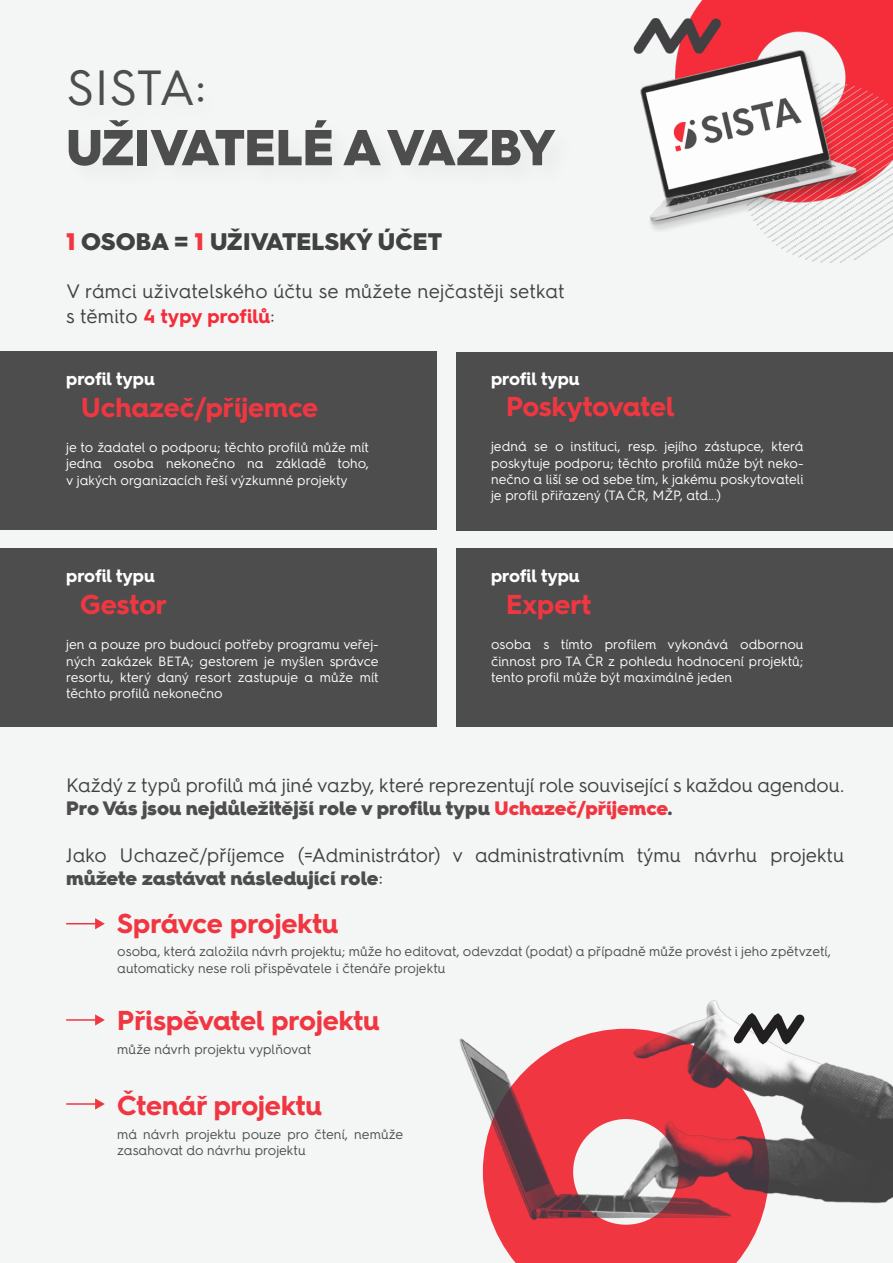
<style>
.page{position:relative;width:893px;height:1263px;background:#f4f5f5}
.page>*{position:absolute;margin:0;border:0;box-sizing:border-box;transform-origin:0 0}
.t1{font:900 50.55px "Hurme Geometric Sans 4";color:#4d4d4d}
.t2{font:49.5px "Hurme Geometric Sans 4";letter-spacing:-.015em;color:#4d4d4d}
.t3{font:700 27.45px "Hurme Geometric Sans 4";color:#f03741}
.t4{font:900 24px "Hurme Geometric Sans 4";letter-spacing:.01em;color:#414042}
.t5{font:19.5px/23.4px "Hurme Geometric Sans 4";color:#414042}
.t6{font:700 17.85px "Hurme Geometric Sans 4";color:#fff}
.t7{font:13.5px/16.2px "Hurme Geometric Sans 4";color:#fff;text-align:justify}
.t8{font:13.5px/16.2px "Hurme Geometric Sans 4";color:#4d4d4d}
.s1{color:#f03741}
.s2{font-weight:700;color:#f52c39}
.s3{font-weight:900;color:#4d4d4d}
.s4{font-weight:900;color:#f03741}
</style>
<div class="page">
<div style="left:0;top:351px;width:436px;height:179px;background:#4d4d4d"></div>
<div style="left:456px;top:352px;width:437px;height:178px;background:#4d4d4d"></div>
<div style="left:0;top:548px;width:436px;height:179px;background:#4d4d4d"></div>
<div style="left:456px;top:548px;width:437px;height:179px;background:#4d4d4d"></div>
<img style="left:459px;top:1001px;width:434px;height:203px">
<svg style="left:483px;top:1029px;width:286px;height:234px;fill:#f03741"></svg>
<svg style="left:726px;top:1001px;width:86px;height:67px"></svg>
<img style="left:633px;top:0;width:260px;height:262px">
<hr style="left:66px;top:923px;width:31px;height:1px;background:#f03741">
<svg style="left:95px;top:918px;width:10px;height:11px"></svg>
<hr style="left:66px;top:1019px;width:31px;height:2px;background:#f03741">
<svg style="left:95px;top:1014px;width:10px;height:11px"></svg>
<hr style="left:66px;top:1103px;width:31px;height:2px;background:#f03741">
<svg style="left:95px;top:1098px;width:10px;height:11px"></svg>
<h2 class="t2" style="left:66px;top:52px;width:141px">SISTA:</h2>
<h1 class="t1" style="left:66px;top:112px;width:491px">UŽIVATELÉ A VAZBY</h1>
<h3 class="t4" style="left:66px;top:225px;width:377px"><span class="s1">1</span> OSOBA = <span class="s1">1</span> UŽIVATELSKÝ ÚČET</h3>
<h3 class="t5" style="left:66px;top:278px;width:500px;line-height:25.5px">V rámci uživatelského účtu se můžete nejčastěji setkat s těmito <span class="s2">4 typy profilů</span>:</h3>
<h3 class="t6" style="left:66px;top:366px;width:90px">profil typu</h3>
<h3 class="t3" style="left:81px;top:388px;width:239px">Uchazeč/příjemce</h3>
<p class="t7" style="left:66px;top:439px;width:304px">je to žadatel o podporu; těchto profilů může mít jedna osoba nekonečno na základě toho, v jakých organizacích řeší výzkumné projekty</p>
<h3 class="t6" style="left:66px;top:564px;width:90px">profil typu</h3>
<h3 class="t3" style="left:80px;top:585px;width:88px">Gestor</h3>
<p class="t7" style="left:66px;top:636px;width:314px">jen a pouze pro budoucí potřeby programu veřej&shy;ných zakázek BETA; gestorem je myšlen správce resortu, který daný resort zastupuje a může mít těchto profilů nekonečno</p>
<h3 class="t6" style="left:491px;top:366px;width:90px">profil typu</h3>
<h3 class="t3" style="left:506px;top:387px;width:170px">Poskytovatel</h3>
<p class="t7" style="left:491px;top:438px;width:314px">jedná se o instituci, resp. jejího zástupce, která poskytuje podporu; těchto profilů může být neko&shy;nečno a liší se od sebe tím, k jakému poskytovateli je profil přiřazený (TA ČR, MŽP, atd...)</p>
<h3 class="t6" style="left:491px;top:564px;width:90px">profil typu</h3>
<h3 class="t3" style="left:506px;top:585px;width:87px">Expert</h3>
<p class="t7" style="left:491px;top:636px;width:314px">osoba s tímto profilem vykonává odbornou činnost pro TA ČR z pohledu hodnocení projektů; tento profil může být maximálně jeden</p>
<h3 class="t5" style="left:66px;top:773px;width:779px">Každý z typů profilů má jiné vazby, které reprezentují role související s každou agendou.<br><span class="s3">Pro Vás jsou nejdůležitější role v profilu typu</span> <span class="s4">Uchazeč/příjemce</span><span class="s3">.</span></h3>
<h3 class="t5" style="left:66px;top:843px;width:779px">Jako Uchazeč/příjemce (=Administrátor) v administrativním týmu návrhu projektu <span class="s3">můžete zastávat následující role</span>:</h3>
<h3 class="t3" style="left:117px;top:904px;width:223px">Správce projektu</h3>
<p class="t8" style="left:117px;top:943px;width:715px">osoba, která založila návrh projektu; může ho editovat, odevzdat (podat) a případně může provést i jeho zpětvzetí, automaticky nese roli přispěvatele i čtenáře projektu</p>
<h3 class="t3" style="left:117px;top:1001px;width:264px">Přispěvatel projektu</h3>
<p class="t8" style="left:117px;top:1040px;width:195px">může návrh projektu vyplňovat</p>
<h3 class="t3" style="left:117px;top:1086px;width:206px">Čtenář projektu</h3>
<p class="t8" style="left:117px;top:1125px;width:287px">má návrh projektu pouze pro čtení, nemůže zasahovat do návrhu projektu</p>
</div>
